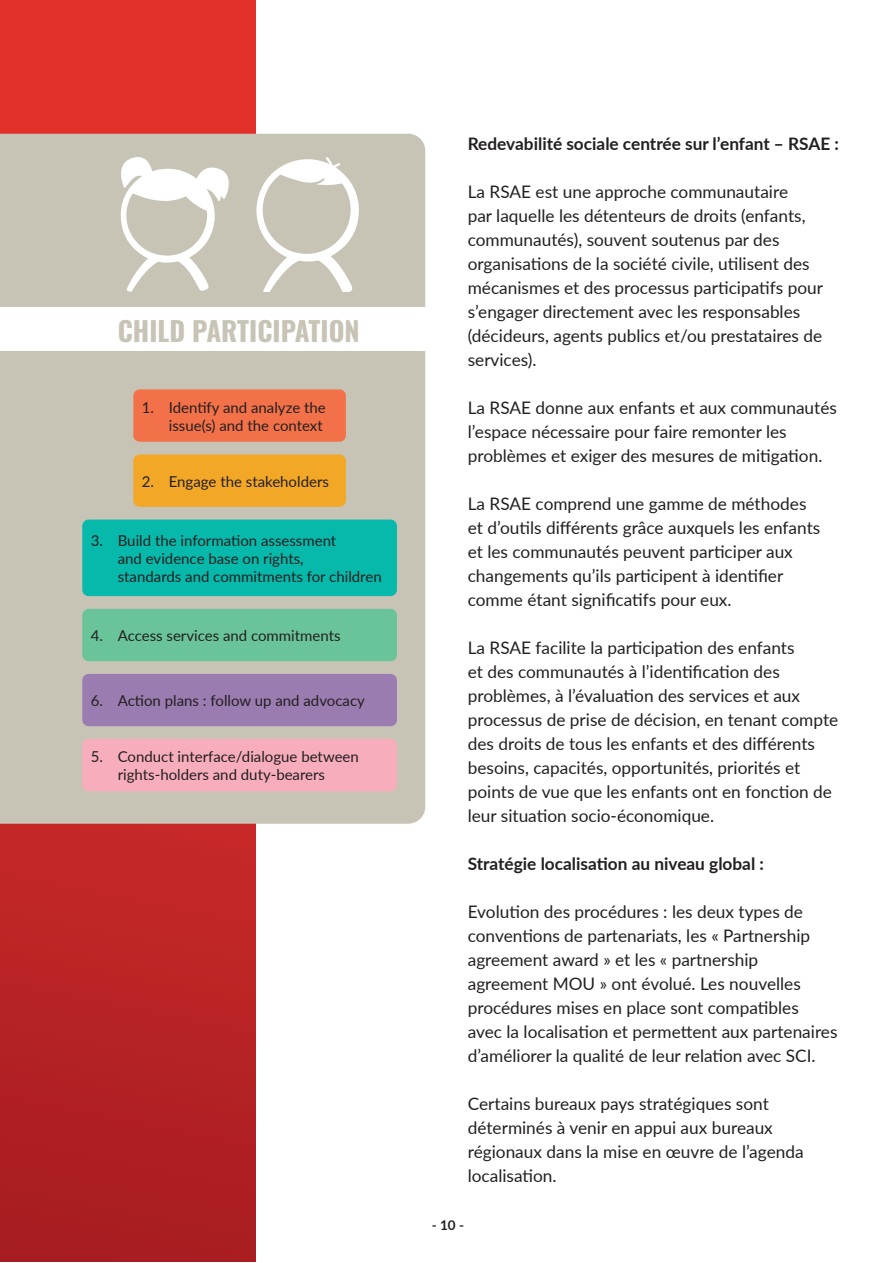
<style>
.page{position:relative;width:893px;height:1263px;background:#fff}
.page>*{position:absolute;margin:0;border:0;box-sizing:border-box;transform-origin:0 0}
.t1{font:700 27px "Oswald";color:#c7c3b5}
.t2{font:17.25px/24px "Lato";color:#231f20}
.t3{font:700 17.25px "Lato";color:#231f20}
.t4{font:15px/18px "Lato";color:#231f20;text-align:right}
.t5{font:700 13.5px "Lato";color:#231f20}
</style>
<div class="page">
<svg style="left:0;top:0;width:255px;height:1261px;background:#c02525"></svg>
<div style="left:0;top:134px;width:425px;height:690px;background:#c7c3b5"></div>
<div style="left:133px;top:389px;width:213px;height:53px;background:#f37149;border-radius:6px"></div>
<div style="left:133px;top:454px;width:213px;height:53px;background:#f3a727;border-radius:6px"></div>
<div style="left:82px;top:519px;width:315px;height:77px;background:#06b9ab;border-radius:6px"></div>
<div style="left:82px;top:609px;width:315px;height:52px;background:#6ac499;border-radius:6px"></div>
<div style="left:82px;top:739px;width:315px;height:52px;background:#f7adbb;border-radius:6px"></div>
<div style="left:82px;top:674px;width:315px;height:52px;background:#9b7cb1;border-radius:6px"></div>
<svg style="left:119px;top:157px;width:110px;height:135px"></svg>
<svg style="left:250px;top:157px;width:110px;height:135px"></svg>
<div style="left:0;top:307px;width:436px;height:44px;background:#fff"></div>
<h1 class="t1" style="left:118px;top:317px;width:243px">CHILD PARTICIPATION</h1>
<p class="t4" style="left:142px;top:397px;width:185px">1. Identify and analyze the issue(s) and the context</p>
<p class="t4" style="left:142px;top:472px;width:189px">2. Engage the stakeholders</p>
<p class="t4" style="left:118px;top:531px;width:265px;text-align:left;text-indent:-27px">3. Build the information assessment<br>and evidence base on rights,<br>standards and commitments for children</p>
<p class="t4" style="left:91px;top:626px;width:251px">4. Access services and commitments</p>
<p class="t4" style="left:91px;top:691px;width:276px">6. Action plans : follow up and advocacy</p>
<p class="t4" style="left:91px;top:747px;width:270px;text-align:center">5. Conduct interface/dialogue between rights-holders and duty-bearers</p>
<p class="t3" style="left:468px;top:131px;width:373px">Redevabilité sociale centrée sur l’enfant – RSAE :</p>
<p class="t2" style="left:468px;top:179px;width:357px">La RSAE est une approche communautaire<br>par laquelle les détenteurs de droits (enfants, communautés), souvent soutenus par des organisations de la société civile, utilisent des mécanismes et des processus participatifs pour s’engager directement avec les responsables (décideurs, agents publics et/ou prestataires de services).</p>
<p class="t2" style="left:468px;top:395px;width:371px">La RSAE donne aux enfants et aux communautés l’espace nécessaire pour faire remonter les problèmes et exiger des mesures de mitigation.</p>
<p class="t2" style="left:468px;top:491px;width:354px">La RSAE comprend une gamme de méthodes et d’outils différents grâce auxquels les enfants et les communautés peuvent participer aux changements qu’ils participent à identifier comme étant significatifs pour eux.</p>
<p class="t2" style="left:468px;top:635px;width:372px">La RSAE facilite la participation des enfants<br>et des communautés à l’identification des problèmes, à l’évaluation des services et aux processus de prise de décision, en tenant compte des droits de tous les enfants et des différents besoins, capacités, opportunités, priorités et points de vue que les enfants ont en fonction de leur situation socio-économique.</p>
<p class="t3" style="left:468px;top:851px;width:298px">Stratégie localisation au niveau global :</p>
<p class="t2" style="left:468px;top:899px;width:371px">Evolution des procédures : les deux types de conventions de partenariats, les « Partnership agreement award » et les « partnership agreement MOU » ont évolué. Les nouvelles procédures mises en place sont compatibles<br>avec la localisation et permettent aux partenaires d’améliorer la qualité de leur relation avec SCI.</p>
<p class="t2" style="left:468px;top:1091px;width:337px">Certains bureaux pays stratégiques sont déterminés à venir en appui aux bureaux régionaux dans la mise en œuvre de l’agenda localisation.</p>
<p class="t5" style="left:432px;top:1215px;width:34px">- 10 -</p>
</div>
